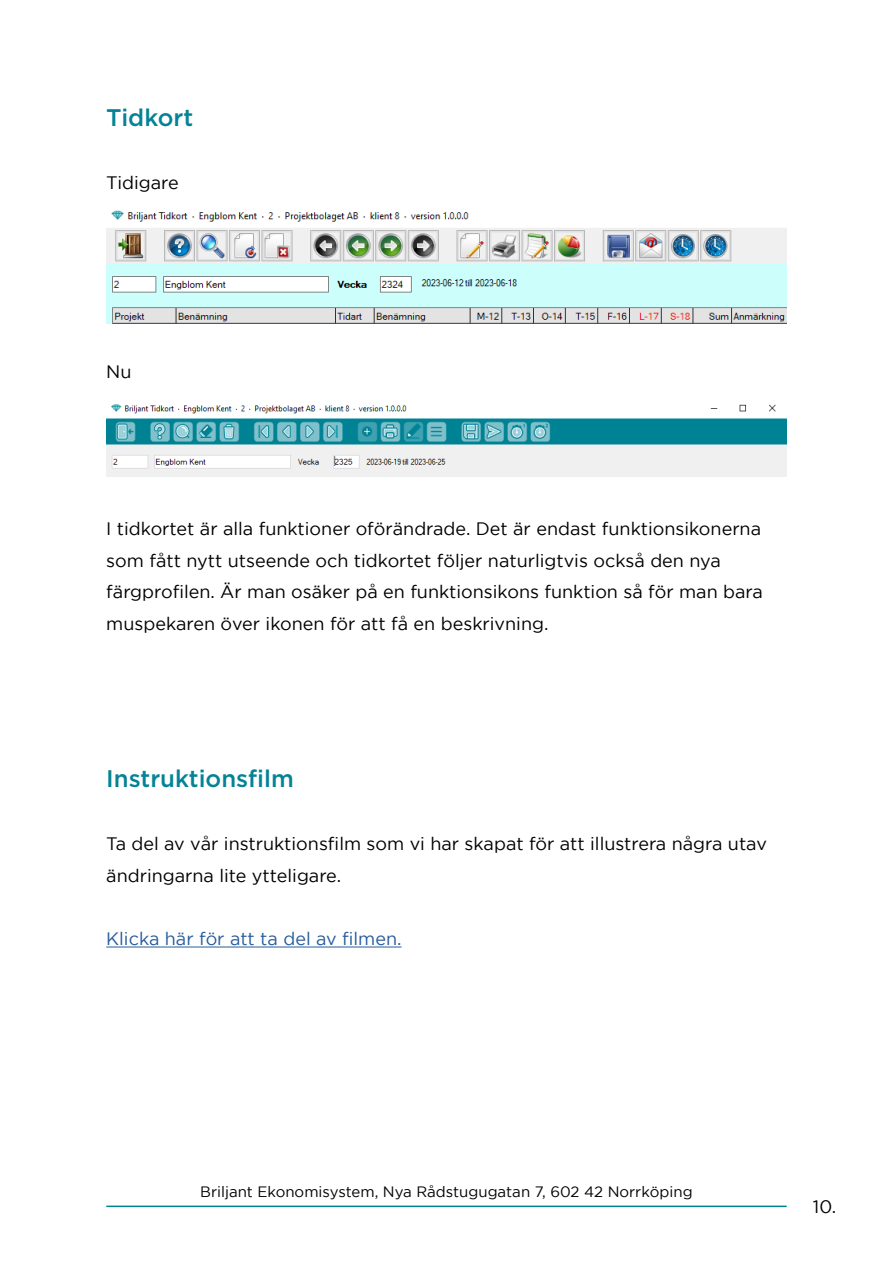
<style>
.page{position:relative;width:893px;height:1263px;background:#fff}
.page>*{position:absolute;margin:0;border:0;box-sizing:border-box;transform-origin:0 0}
.t1{font:500 24px "Gotham";color:#048396}
.t2{font:18px/31.5px "Gotham";color:#000}
.t3{font:18px "Gotham";color:#275b9b}
.t4{font:15px "Gotham";color:#000}
</style>
<div class="page">
<hr style="left:106px;top:947px;width:295px;height:1px;background:#275b9b">
<hr style="left:106px;top:1205px;width:681px;height:2px;background:#008295">
<img style="left:106px;top:210px;width:681px;height:113px">
<img style="left:106px;top:404px;width:681px;height:72px">
<h1 class="t1" style="left:106px;top:101px;width:88px">Tidkort</h1>
<p class="t2" style="left:106px;top:166px;width:74px">Tidigare</p>
<p class="t2" style="left:106px;top:355px;width:27px">Nu</p>
<p class="t2" style="left:106px;top:513px;width:658px">I tidkortet är alla funktioner oförändrade. Det är endast funktionsikonerna som fått nytt utseende och tidkortet följer naturligtvis också den nya färgprofilen. Är man osäker på en funktionsikons funktion så för man bara muspekaren över ikonen för att få en beskrivning.</p>
<h1 class="t1" style="left:106px;top:763px;width:189px">Instruktionsfilm</h1>
<p class="t2" style="left:106px;top:828px;width:662px">Ta del av vår instruktionsfilm som vi har skapat för att illustrera några utav ändringarna lite ytteligare.</p>
<p class="t3" style="left:106px;top:928px;width:297px">Klicka här för att ta del av filmen.</p>
<p class="t4" style="left:200px;top:1184px;width:494px">Briljant Ekonomisystem, Nya Rådstugugatan 7, 602 42 Norrköping</p>
<p class="t2" style="left:813px;top:1190px;width:25px">10.</p>
</div>
